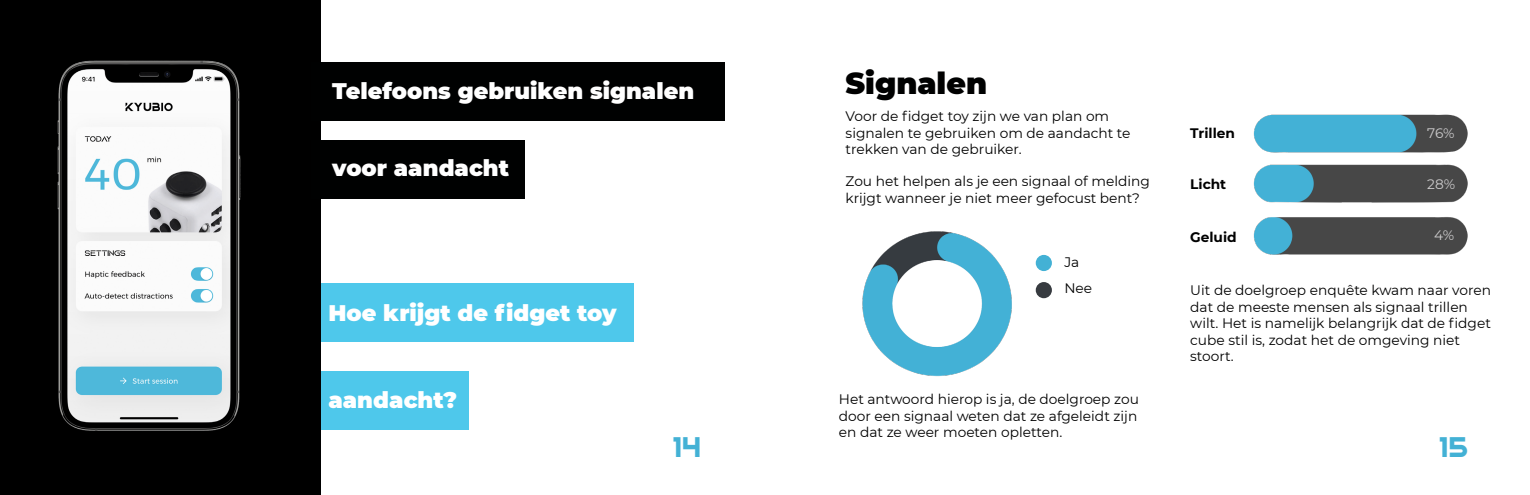
<style>
.page{position:relative;width:1530px;height:495px;background:#fff}
.page>*{position:absolute;margin:0;border:0;box-sizing:border-box;transform-origin:0 0}
.t1{font:900 30px "Montserrat";color:#000101}
.t2{font:700 30px "Aquire";color:#43b1d5}
.t3{font:900 22.5px "Montserrat";color:#fff}
.t4{font:13.75px/16.5px "Montserrat";color:#000101}
.t5{font:700 13.75px "Montserrat";color:#000101}
.t6{font:13.75px "Montserrat";color:#cdcccd}
</style>
<div class="page">
<div style="left:0;top:0;width:321px;height:495px;background:#000"></div>
<img style="left:57px;top:60px;width:184px;height:371px">
<div style="left:311px;top:62px;width:414px;height:59px;background:#000101"></div>
<div style="left:311px;top:140px;width:214px;height:59px;background:#000101"></div>
<div style="left:321px;top:284px;width:313px;height:58px;background:#4ec8eb"></div>
<div style="left:321px;top:371px;width:148px;height:59px;background:#4ec8eb"></div>
<img style="left:1253px;top:114px;width:215px;height:141px">
<img style="left:862px;top:231px;width:186px;height:146px">
<div style="left:1036px;top:255px;width:16px;height:16px;background:#43b1d5;border-radius:50%"></div>
<div style="left:1036px;top:282px;width:16px;height:16px;background:#373b40;border-radius:50%"></div>
<h2 class="t3" style="left:332px;top:74px;width:363px">Telefoons gebruiken signalen</h2>
<h2 class="t3" style="left:332px;top:151px;width:178px">voor aandacht</h2>
<h2 class="t3" style="left:329px;top:296px;width:290px">Hoe krijgt de fidget toy</h2>
<h2 class="t3" style="left:329px;top:384px;width:130px">aandacht?</h2>
<h1 class="t2" style="left:672px;top:429px;width:31px">14</h1>
<h1 class="t1" style="left:846px;top:61px;width:143px">Signalen</h1>
<p class="t4" style="left:846px;top:108px;width:286px">Voor de fidget toy zijn we van plan om signalen te gebruiken om de aandacht te trekken van de gebruiker.</p>
<p class="t4" style="left:846px;top:173px;width:306px">Zou het helpen als je een signaal of melding krijgt wanneer je niet meer gefocust bent?</p>
<p class="t4" style="left:1064px;top:249px;width:29px;line-height:25.9px">Ja<br>Nee</p>
<p class="t4" style="left:839px;top:390px;width:302px;text-align:justify">Het antwoord hierop is ja, de doelgroep zou door een signaal weten dat ze afgeleidt zijn en dat ze weer moeten opletten.</p>
<p class="t5" style="left:1190px;top:123px;width:46px">Trillen</p>
<p class="t6" style="left:1427px;top:123px;width:29px">76%</p>
<p class="t5" style="left:1190px;top:174px;width:37px">Licht</p>
<p class="t6" style="left:1427px;top:174px;width:29px">28%</p>
<p class="t5" style="left:1190px;top:227px;width:48px">Geluid</p>
<p class="t6" style="left:1434px;top:225px;width:22px">4%</p>
<p class="t4" style="left:1190px;top:282px;width:302px">Uit de doelgroep enquête kwam naar voren dat de meeste mensen als signaal trillen wilt. Het is namelijk belangrijk dat de fidget cube stil is, zodat het de omgeving niet stoort.</p>
<h1 class="t2" style="left:1438px;top:429px;width:32px">15</h1>
</div>
